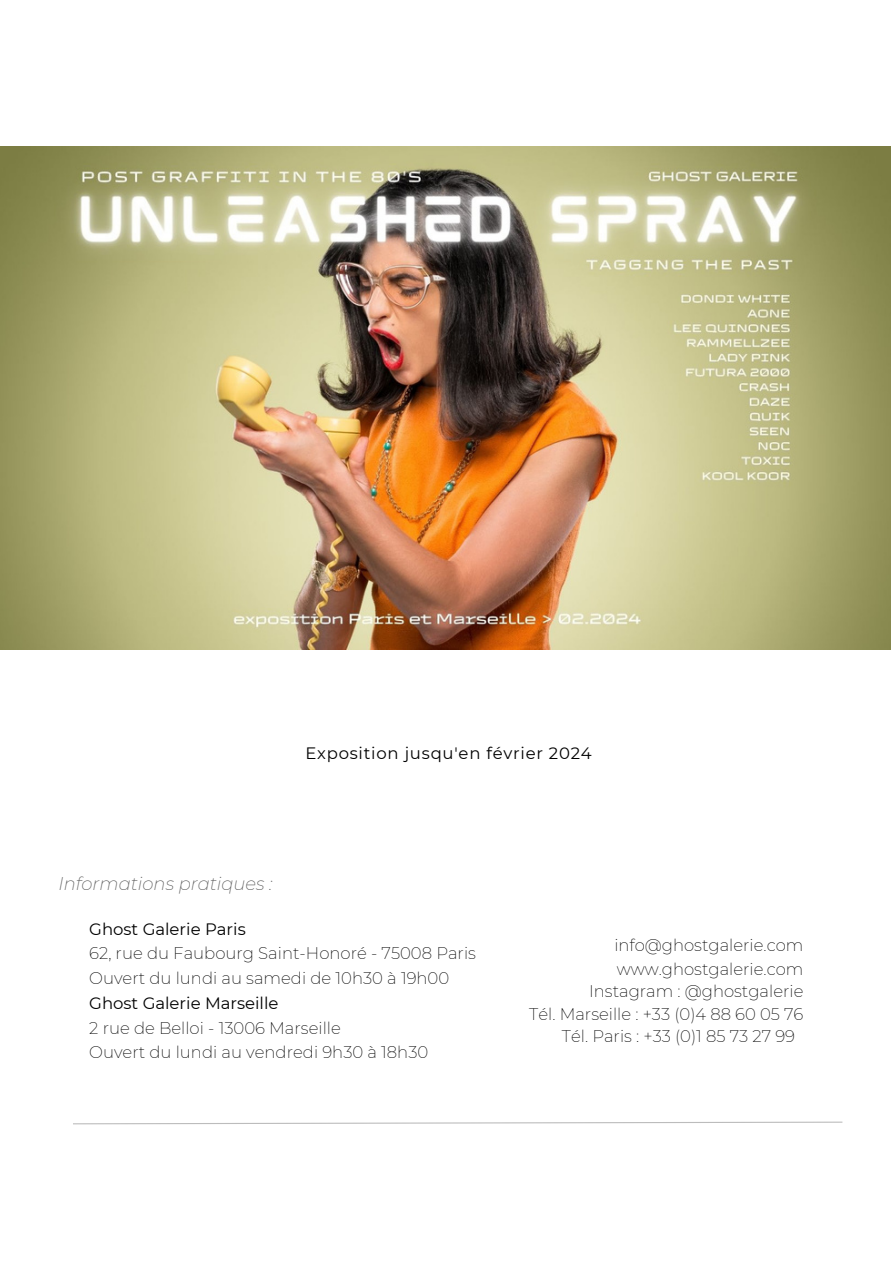
<style>
.page{position:relative;width:893px;height:1264px;background:#fff}
.page>*{position:absolute;margin:0;border:0;box-sizing:border-box;transform-origin:0 0}
.t1{font:italic 200 18px "Montserrat";color:#545454}
.t2{font:200 16.5px "Montserrat";color:#000}
.t3{font:16.5px "Montserrat";color:#000}
.t4{font:16.5px "Montserrat";letter-spacing:.045em;color:#000}
</style>
<div class="page">
<svg style="left:73px;top:1121px;width:770px;height:3px"></svg>
<img style="left:0;top:146px;width:889px;height:503px">
<p class="t4" style="left:305px;top:742px;width:288px">Exposition jusqu'en février 2024</p>
<p class="t1" style="left:59px;top:872px;width:215px">Informations pratiques :</p>
<p class="t3" style="left:89px;top:918px;width:158px">Ghost Galerie Paris</p>
<p class="t2" style="left:89px;top:943px;width:388px">62, rue du Faubourg Saint-Honoré - 75008 Paris</p>
<p class="t2" style="left:89px;top:968px;width:361px">Ouvert du lundi au samedi de 10h30 à 19h00</p>
<p class="t3" style="left:89px;top:992px;width:191px">Ghost Galerie Marseille</p>
<p class="t2" style="left:89px;top:1017px;width:253px">2 rue de Belloi - 13006 Marseille</p>
<p class="t2" style="left:89px;top:1042px;width:340px">Ouvert du lundi au vendredi 9h30 à 18h30</p>
<p class="t2" style="left:614px;top:935px;width:190px">info@ghostgalerie.com</p>
<p class="t2" style="left:617px;top:958px;width:188px">www.ghostgalerie.com</p>
<p class="t2" style="left:589px;top:981px;width:216px">Instagram : @ghostgalerie</p>
<p class="t2" style="left:529px;top:1003px;width:275px">Tél. Marseille : +33 (0)4 88 60 05 76</p>
<p class="t2" style="left:562px;top:1026px;width:234px">Tél. Paris : +33 (0)1 85 73 27 99</p>
</div>
